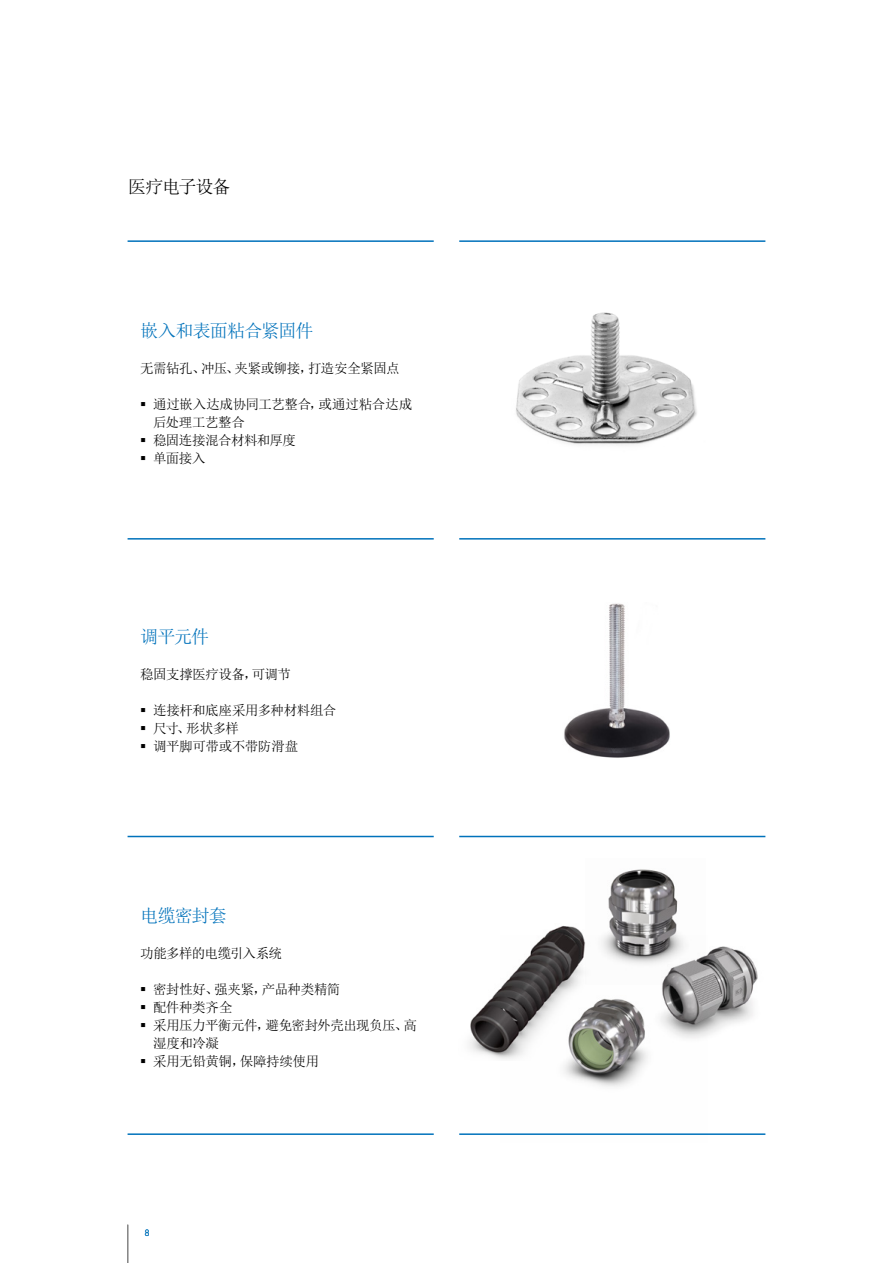
<style>
.page{position:relative;width:893px;height:1263px;background:#fff}
.page>*{position:absolute;margin:0;border:0;box-sizing:border-box;transform-origin:0 0}
.t1{font:18px "Sim Sun";letter-spacing:-.045em;color:#0072bb}
.t2{font:18px "Sim Sun";letter-spacing:-.07em;color:#000}
.t3{font:13.5px/18px "Sim Sun";letter-spacing:-.03em;color:#000}
.t4{font:300 9px "DINOT";color:#0072bb}
</style>
<div class="page">
<img style="left:516px;top:312px;width:181px;height:133px">
<img style="left:564px;top:603px;width:106px;height:155px">
<img style="left:605px;top:869px;width:73px;height:67px">
<img style="left:469px;top:926px;width:114px;height:133px">
<img style="left:501px;top:936px;width:146px;height:151px">
<img style="left:639px;top:918px;width:119px;height:140px">
<hr style="left:127px;top:1225px;width:1px;height:38px;background:#878787">
<hr style="left:459px;top:240px;width:306px;height:2px;background:#0072bb">
<hr style="left:459px;top:538px;width:306px;height:2px;background:#0072bb">
<hr style="left:128px;top:240px;width:306px;height:2px;background:#0072bb">
<hr style="left:128px;top:538px;width:306px;height:2px;background:#0072bb">
<hr style="left:128px;top:836px;width:306px;height:1px;background:#0072bb">
<hr style="left:128px;top:1133px;width:306px;height:2px;background:#0072bb">
<hr style="left:459px;top:836px;width:306px;height:1px;background:#0072bb">
<hr style="left:459px;top:1133px;width:306px;height:2px;background:#0072bb">
<h1 class="t2" style="left:128px;top:177px;width:104px">医疗电子设备</h1>
<h1 class="t1" style="left:140px;top:321px;width:175px">嵌入和表面粘合紧固件</h1>
<p class="t3" style="left:140px;top:359px;width:261px">无需钻孔、冲压、夹紧或铆接，打造安全紧固点</p>
<p class="t3" style="left:153px;top:395px;width:261px;text-indent:-13px">▪ 通过嵌入达成协同工艺整合，或通过粘合达成后处理工艺整合</p>
<p class="t3" style="left:140px;top:431px;width:157px">▪ 稳固连接混合材料和厚度</p>
<p class="t3" style="left:140px;top:449px;width:67px">▪ 单面接入</p>
<h1 class="t1" style="left:140px;top:627px;width:70px">调平元件</h1>
<p class="t3" style="left:140px;top:665px;width:152px">稳固支撑医疗设备，可调节</p>
<p class="t3" style="left:140px;top:701px;width:197px">▪ 连接杆和底座采用多种材料组合</p>
<p class="t3" style="left:140px;top:719px;width:100px">▪ 尺寸、形状多样</p>
<p class="t3" style="left:140px;top:737px;width:159px">▪ 调平脚可带或不带防滑盘</p>
<h1 class="t1" style="left:140px;top:906px;width:88px">电缆密封套</h1>
<p class="t3" style="left:140px;top:944px;width:143px">功能多样的电缆引入系统</p>
<p class="t3" style="left:140px;top:980px;width:202px">▪ 密封性好、强夹紧，产品种类精简</p>
<p class="t3" style="left:140px;top:998px;width:94px">▪ 配件种类齐全</p>
<p class="t3" style="left:153px;top:1016px;width:265px;text-indent:-13px">▪ 采用压力平衡元件，避免密封外壳出现负压、高湿度和冷凝</p>
<p class="t3" style="left:140px;top:1052px;width:180px">▪ 采用无铅黄铜，保障持续使用</p>
<p class="t4" style="left:145px;top:1227px;width:6px">8</p>
</div>
